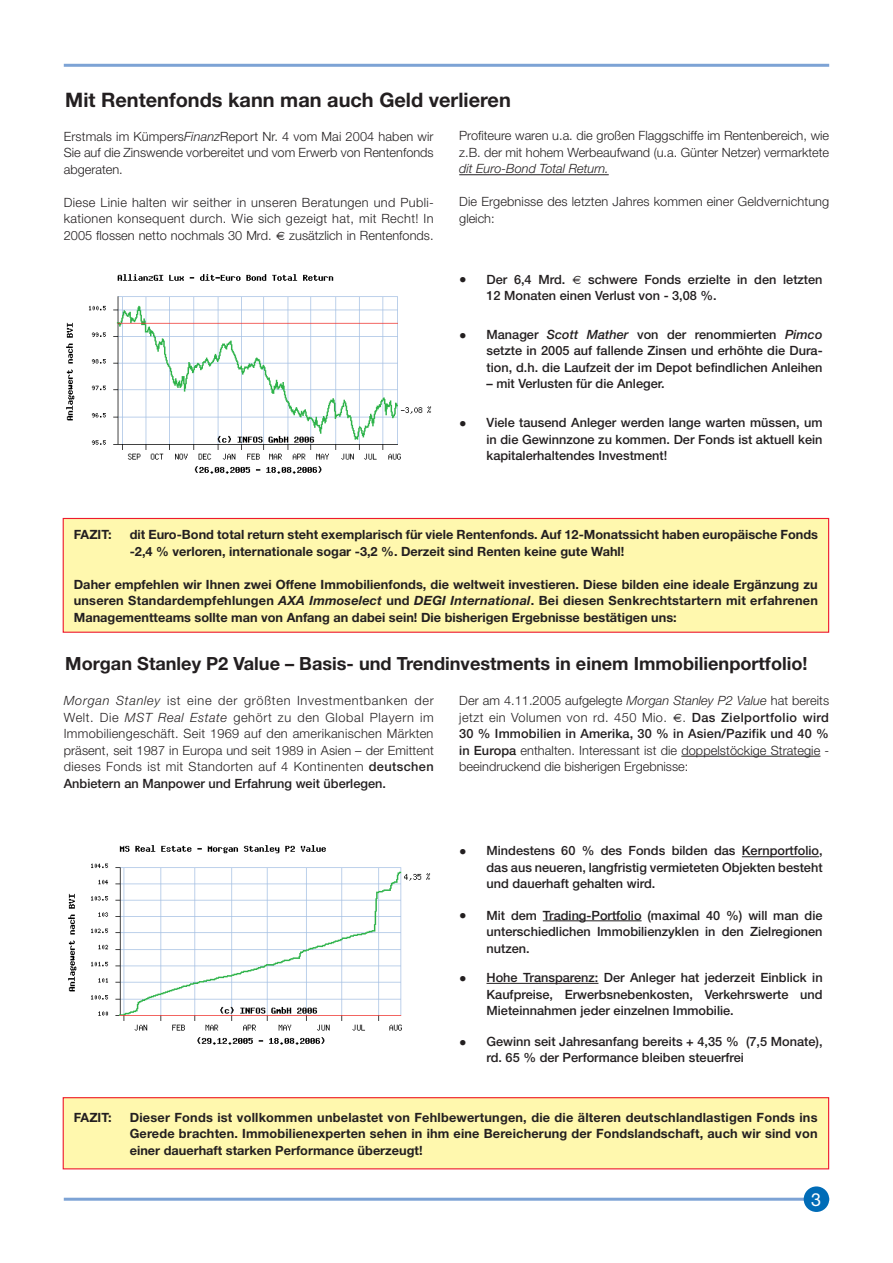
<style>
.page{position:relative;width:893px;height:1263px;background:#fff}
.page>*{position:absolute;margin:0;border:0;box-sizing:border-box;transform-origin:0 0}
.t1{font:700 19.95px "Helvetica Neue";color:#231f20}
.t2{font:700 18.15px "Helvetica Neue";color:#231f20}
.t3{font:18px "Helvetica Neue";color:#fff}
.t4{font:300 12.75px/16.5px "Helvetica Neue";color:#231f20;text-align:justify}
.t5{font:500 12.75px/16.5px "Helvetica Neue";color:#231f20;text-align:justify}
.t6{font:700 12.75px/16.5px "Helvetica Neue";color:#231f20;text-align:justify}
.t7{font:italic 300 12.75px "Helvetica Neue";color:#231f20}
.s1{font-style:italic}
.s2{font-family:"Helvetica";font-weight:400}
.s3{font-weight:700;font-size:15px}
.s4{font-family:"Helvetica";font-weight:700}
.s5{font-weight:500}
</style>
<div class="page">
<hr style="left:64px;top:1198px;width:765px;height:3px;background:#7da3d5">
<hr style="left:64px;top:64px;width:765px;height:3px;background:#7da3d5">
<div style="left:804px;top:1186px;width:25px;height:26px;background:#006cb7;border-radius:50%"></div>
<hr style="left:459px;top:174px;width:150px;height:1px;background:#231f20">
<hr style="left:681px;top:756px;width:139px;height:1px;background:#231f20">
<hr style="left:742px;top:856px;width:77px;height:1px;background:#231f20">
<hr style="left:543px;top:920px;width:99px;height:1px;background:#231f20">
<hr style="left:486px;top:983px;width:112px;height:1px;background:#231f20">
<div style="left:63px;top:518px;width:766px;height:114px;background:#fff8ae"></div>
<div style="left:63px;top:518px;width:766px;height:115px;border:1px solid #ee1a2e"></div>
<div style="left:63px;top:1098px;width:766px;height:71px;background:#fff8ae"></div>
<div style="left:63px;top:1097px;width:766px;height:72px;border:1px solid #ee1a2e"></div>
<img style="left:66px;top:274px;width:366px;height:200px">
<img style="left:68px;top:845px;width:362px;height:200px">
<h1 class="t1" style="left:65px;top:87px;width:447px">Mit Rentenfonds kann man auch Geld verlieren</h1>
<p class="t4" style="left:64px;top:127px;width:371px">Erstmals im Kümpers<span class="s1">Finanz</span>Report Nr. 4 vom Mai 2004 haben wir Sie auf die Zinswende vorbereitet und vom Erwerb von Rentenfonds abgeraten.</p>
<p class="t4" style="left:64px;top:193px;width:371px">Diese Linie halten wir seither in unseren Beratungen und Publi&shy;kationen konsequent durch. Wie sich gezeigt hat, mit Recht! In 2005 flossen netto nochmals 30 Mrd. <span class="s2">€</span> zusätzlich in Rentenfonds.</p>
<p class="t4" style="left:459px;top:127px;width:371px">Profiteure waren u.a. die großen Flaggschiffe im Rentenbereich, wie z.B. der mit hohem Werbeaufwand (u.a. Günter Netzer) vermarktete</p>
<p class="t7" style="left:459px;top:161px;width:151px">dit Euro-Bond Total Return.</p>
<p class="t4" style="left:459px;top:193px;width:372px">Die Ergebnisse des letzten Jahres kommen einer Geldvernichtung gleich:</p>
<p class="t5" style="left:486px;top:271px;width:338px;text-indent:-27px"><span class="s3">•</span> Der 6,4 Mrd. <span class="s4">€</span> schwere Fonds erzielte in den letzten<br>12 Monaten einen Verlust von - 3,08 %.</p>
<p class="t5" style="left:486px;top:326px;width:338px;text-indent:-27px"><span class="s3">•</span> Manager <span class="s1">Scott Mather</span> von der renommierten <span class="s1">Pimco </span>setzte in 2005 auf fallende Zinsen und erhöhte die Dura&shy;tion, d.h. die Laufzeit der im Depot befindlichen Anleihen</p>
<p class="t5" style="left:486px;top:375px;width:180px">– mit Verlusten für die Anleger.</p>
<p class="t5" style="left:486px;top:414px;width:338px;text-indent:-27px"><span class="s3">•</span> Viele tausend Anleger werden lange warten müssen, um in die Gewinnzone zu kommen. Der Fonds ist aktuell kein kapitalerhaltendes Investment!</p>
<p class="t6" style="left:74px;top:526px;width:39px">FAZIT:</p>
<p class="t6" style="left:130px;top:526px;width:690px">dit Euro-Bond total return steht exemplarisch für viele Rentenfonds. Auf 12-Monatssicht haben europäische Fonds -2,4 % verloren, internationale sogar -3,2 %. Derzeit sind Renten keine gute Wahl!</p>
<p class="t6" style="left:74px;top:575px;width:746px">Daher empfehlen wir Ihnen zwei Offene Immobilienfonds, die weltweit investieren. Diese bilden eine ideale Ergänzung zu unseren Standardempfehlungen <span class="s1">AXA Immoselect</span> und <span class="s1">DEGI International</span>. Bei diesen Senkrechtstartern mit erfahrenen Managementteams sollte man von Anfang an dabei sein! Die bisherigen Ergebnisse bestätigen uns:</p>
<h2 class="t2" style="left:65px;top:652px;width:744px">Morgan Stanley P2 Value – Basis- und Trendinvestments in einem Immobilienportfolio!</h2>
<p class="t4" style="left:64px;top:692px;width:372px"><span class="s1">Morgan Stanley</span> ist eine der größten Investmentbanken der Welt. Die <span class="s1">MST Real Estate</span> gehört zu den Global Playern im Immobiliengeschäft. Seit 1969 auf den amerikanischen Märkten präsent, seit 1987 in Europa und seit 1989 in Asien – der Emittent dieses Fonds ist mit Standorten auf 4 Kontinenten <span class="s5">deutschen Anbietern an Manpower und Erfahrung weit überlegen.</span></p>
<p class="t4" style="left:459px;top:692px;width:371px">Der am 4.11.2005 aufgelegte <span class="s1">Morgan Stanley P2 Value</span> hat bereits jetzt ein Volumen von rd. 450 Mio. <span class="s2">€</span>. <span class="s5">Das Zielportfolio wird 30 % Immobilien in Amerika, 30 % in Asien/Pazifik und 40 % in Europa</span> enthalten. Interessant ist die doppelstöckige Strategie - beeindruckend die bisherigen Ergebnisse:</p>
<p class="t5" style="left:486px;top:842px;width:338px;text-indent:-27px"><span class="s3">•</span> Mindestens 60 % des Fonds bilden das Kernportfolio, das aus neueren, langfristig vermieteten Objekten besteht und dauerhaft gehalten wird.</p>
<p class="t5" style="left:486px;top:907px;width:338px;text-indent:-27px"><span class="s3">•</span> Mit dem Trading-Portfolio (maximal 40 %) will man die unterschiedlichen Immobilienzyklen in den Zielregionen nutzen.</p>
<p class="t5" style="left:486px;top:969px;width:338px;text-indent:-27px"><span class="s3">•</span> Hohe Transparenz: Der Anleger hat jederzeit Einblick in Kaufpreise, Erwerbsnebenkosten, Verkehrswerte und Mieteinnahmen jeder einzelnen Immobilie.</p>
<p class="t5" style="left:486px;top:1033px;width:338px;text-indent:-27px"><span class="s3">•</span> Gewinn seit Jahresanfang bereits + 4,35 % (7,5 Monate), rd. 65 % der Performance bleiben steuerfrei</p>
<p class="t6" style="left:74px;top:1109px;width:39px">FAZIT:</p>
<p class="t6" style="left:130px;top:1109px;width:689px">Dieser Fonds ist vollkommen unbelastet von Fehlbewertungen, die die älteren deutschlandlastigen Fonds ins Gerede brachten. Immobilienexperten sehen in ihm eine Bereicherung der Fondslandschaft, auch wir sind von einer dauerhaft starken Performance überzeugt!</p>
<h3 class="t3" style="left:811px;top:1188px;width:12px">3</h3>
</div>
